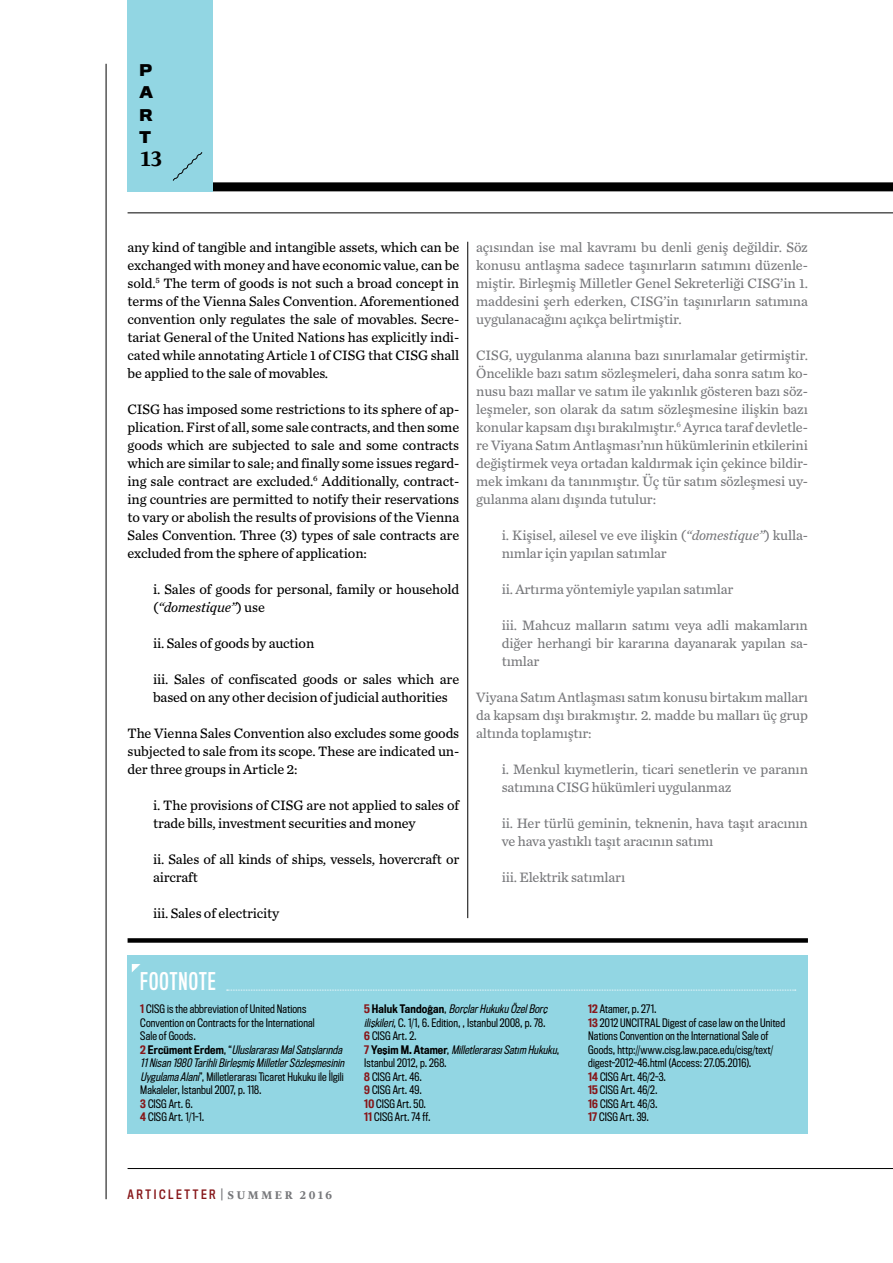
<style>
.page{position:relative;width:893px;height:1263px;background:#fff}
.page>*{position:absolute;margin:0;border:0;box-sizing:border-box;transform-origin:0 0}
.t1{font:22.5px "Titling Gothic FB Comp Standard";letter-spacing:.05em;color:#fff}
.t2{font:900 22.5px "Whitman Display";color:#000}
.t3{font:700 15px/22.5px "Titling Gothic FB Normal";color:#000;text-align:justify}
.t4{font:14.25px/18px "Chronicle Text G3";letter-spacing:-.01em;color:#000}
.t5{font:14.25px/18px "Chronicle Text G3";letter-spacing:-.01em;color:#77787b;text-align:justify}
.t6{font:12px "Titling Gothic FB Cond Standard";letter-spacing:.215em;color:#87171a}
.t7{font:10.8px/13.5px "Titling Gothic FB Cond";letter-spacing:.015em;color:#000}
.s1{font-style:italic}
.s2{font-weight:500;color:#87171a}
.s3{font-weight:500}
.s4{color:#77787b}
.s5{font-family:"Whitman Display";font-weight:900;color:#77787b}
</style>
<div class="page">
<div style="left:186px;top:182px;width:707px;height:9px;background:#000"></div>
<hr style="left:106px;top:64px;width:1px;height:1135px;background:#000">
<hr style="left:128px;top:213px;width:765px;height:1px;background:#000">
<div style="left:128px;top:0;width:85px;height:191px;background:#92d6e3"></div>
<hr style="left:128px;top:1168px;width:765px;height:1px;background:#000">
<svg style="left:173px;top:152px;width:29px;height:29px"></svg>
<hr style="left:467px;top:242px;width:1px;height:676px;background:#000">
<div style="left:128px;top:955px;width:680px;height:179px;background:#92d6e3"></div>
<div style="left:128px;top:938px;width:680px;height:5px;background:#000"></div>
<svg style="left:227px;top:990px;width:569px;height:1px"></svg>
<svg style="left:132px;top:964px;width:8px;height:8px"></svg>
<p class="t3" style="left:139px;top:58px;width:15px">P A R T</p>
<h1 class="t2" style="left:141px;top:145px;width:23px">13</h1>
<p class="t4" style="left:128px;top:237px;width:333px;text-align:justify">any kind of tangible and intangible assets, which can be exchanged with money and have economic value, can be sold.<sup>5</sup> The term of goods is not such a broad concept in terms of the Vienna Sales Convention. Aforementioned convention only regulates the sale of movables. Secre&shy;tariat General of the United Nations has explicitly indi&shy;cated while annotating Article 1 of CISG that CISG shall be applied to the sale of movables.</p>
<p class="t4" style="left:128px;top:399px;width:333px;text-align:justify">CISG has imposed some restrictions to its sphere of ap&shy;plication. First of all, some sale contracts, and then some goods which are subjected to sale and some contracts which are similar to sale; and finally some issues regard&shy;ing sale contract are excluded.<sup>6</sup> Additionally, contract&shy;ing countries are permitted to notify their reservations to vary or abolish the results of provisions of the Vienna Sales Convention. Three (3) types of sale contracts are excluded from the sphere of application:</p>
<p class="t4" style="left:153px;top:579px;width:308px">i. Sales of goods for personal, family or household (<span class="s1">“domestique”</span>) use</p>
<p class="t4" style="left:153px;top:633px;width:163px">ii. Sales of goods by auction</p>
<p class="t4" style="left:153px;top:669px;width:308px">iii. Sales of confiscated goods or sales which are based on any other decision of judicial authorities</p>
<p class="t4" style="left:128px;top:723px;width:333px;text-align:justify">The Vienna Sales Convention also excludes some goods subjected to sale from its scope. These are indicated un&shy;der three groups in Article 2:</p>
<p class="t4" style="left:153px;top:795px;width:308px">i. The provisions of CISG are not applied to sales of trade bills, investment securities and money</p>
<p class="t4" style="left:153px;top:849px;width:308px">ii. Sales of all kinds of ships, vessels, hovercraft or aircraft</p>
<p class="t4" style="left:153px;top:903px;width:128px">iii. Sales of electricity</p>
<p class="t5" style="left:476px;top:237px;width:333px">açısından ise mal kavramı bu denli geniş değildir. Söz konusu antlaşma sadece taşınırların satımını düzenle&shy;miştir. Birleşmiş Milletler Genel Sekreterliği CISG’in 1. maddesini şerh ederken, CISG’in taşınırların satımına uygulanacağını açıkça belirtmiştir.</p>
<p class="t5" style="left:476px;top:345px;width:333px">CISG, uygulanma alanına bazı sınırlamalar getirmiştir.<br>Öncelikle bazı satım sözleşmeleri, daha sonra satım ko&shy;nusu bazı mallar ve satım ile yakınlık gösteren bazı söz&shy;leşmeler, son olarak da satım sözleşmesine ilişkin bazı konular kapsam dışı bırakılmıştır.<sup>6</sup> Ayrıca taraf devletle&shy;re Viyana Satım Antlaşması’nın hükümlerinin etkilerini değiştirmek veya ortadan kaldırmak için çekince bildir&shy;mek imkanı da tanınmıştır. Üç tür satım sözleşmesi uy&shy;gulanma alanı dışında tutulur:</p>
<p class="t5" style="left:502px;top:525px;width:308px">i. Kişisel, ailesel ve eve ilişkin (<span class="s1">“domestique”</span>) kulla&shy;nımlar için yapılan satımlar</p>
<p class="t5" style="left:502px;top:579px;width:233px">ii. Artırma yöntemiyle yapılan satımlar</p>
<p class="t5" style="left:502px;top:615px;width:308px">iii. Mahcuz malların satımı veya adli makamların diğer herhangi bir kararına dayanarak yapılan sa&shy;tımlar</p>
<p class="t5" style="left:476px;top:687px;width:333px">Viyana Satım Antlaşması satım konusu birtakım malları da kapsam dışı bırakmıştır. 2. madde bu malları üç grup altında toplamıştır:</p>
<p class="t5" style="left:502px;top:759px;width:308px">i. Menkul kıymetlerin, ticari senetlerin ve paranın satımına CISG hükümleri uygulanmaz</p>
<p class="t5" style="left:502px;top:813px;width:308px">ii. Her türlü geminin, teknenin, hava taşıt aracının ve hava yastıklı taşıt aracının satımı</p>
<p class="t5" style="left:502px;top:867px;width:125px">iii. Elektrik satımları</p>
<h1 class="t1" style="left:140px;top:968px;width:77px">FOOtNOTE</h1>
<p class="t7" style="left:140px;top:1002px;width:208px"><span class="s2">1</span> CISG is the abbreviation of United Nations Convention on Contracts for the International<br>Sale of Goods.<br><span class="s2">2</span> <span class="s3">E r c ü m e n t E r d e m</span> , “ <span class="s1">UluslararasıMalSatışlarında 11Nisan1980TarihliBirleşmişMilletlerSözleşmesinin UygulamaAlanı</span>”, Milletlerarası Ticaret Hukuku ile İlgili Makaleler, Istanbul 2007, p. 118.<br><span class="s2">3</span> CISG Art. 6.<br><span class="s2">4</span> CISG Art. 1/1-1.</p>
<p class="t7" style="left:364px;top:1002px;width:197px"><span class="s2">5</span> <span class="s3">H a l u k Ta n d o ğ a n</span> , <span class="s1">BorçlarHukukuÖzelBorç ilişkileri</span>, C. 1/1, 6. Edition, , Istanbul 2008, p. 78.<br><span class="s2">6</span> CISG Art. 2.<br><span class="s2">7</span> <span class="s3">Ye ş i m M . A t a m e r</span>, <span class="s1">MilletlerarasıSatım Hukuku</span>,<br>Istanbul 2012, p. 268.<br><span class="s2">8</span> CISG Art. 46.<br><span class="s2">9</span> CISG Art. 49.<br><span class="s2">10</span> CISG Art. 50.<br><span class="s2">11</span> CISG Art. 74 ff.</p>
<p class="t7" style="left:588px;top:1002px;width:198px"><span class="s2">12</span> Atamer, p. 271.<br><span class="s2">13</span> 2012 UNCITRAL Digest of case law on the United<br>Nations Convention on the International Sale of<br>Goods, http://www.cisg.law.pace.edu/cisg/text/ digest-2012-46.html (Access: 27.05.2016).<br><span class="s2">14</span> CISG Art. 46/2-3.<br><span class="s2">15</span> CISG Art. 46/2.<br><span class="s2">16</span> CISG Art. 46/3.<br><span class="s2">17</span> CISG Art. 39.</p>
<p class="t6" style="left:128px;top:1187px;width:206px">ARTICLETTER <span class="s4">|</span> <span class="s5">SUMMER 2016</span></p>
</div>
